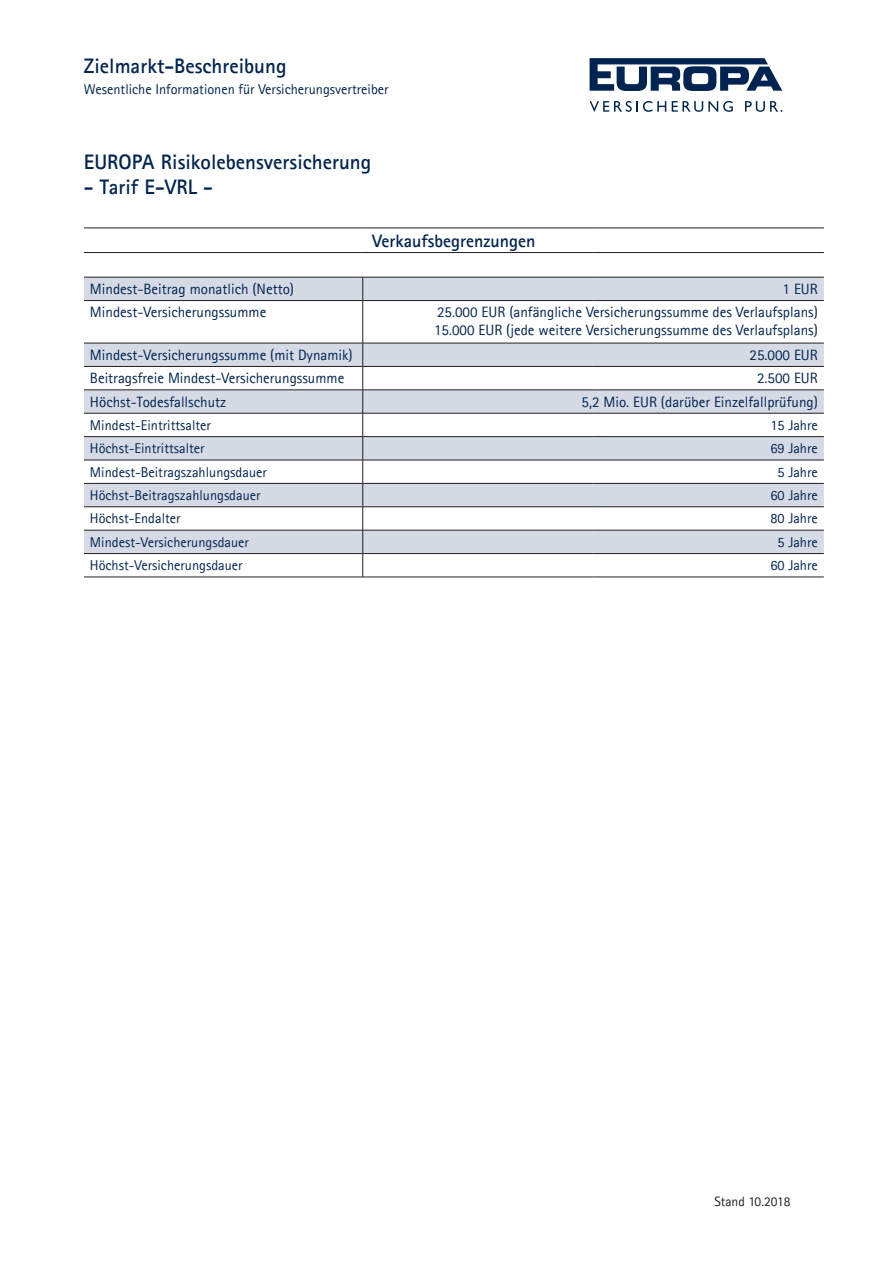
<style>
.page{position:relative;width:893px;height:1263px;background:#fff}
.page>*{position:absolute;margin:0;border:0;box-sizing:border-box;transform-origin:0 0}
.t1{font:700 21px "Agfa Rotis Sans Serif";color:#002451}
.t2{font:700 18px "Agfa Rotis Sans Serif";color:#002451}
.t3{font:15px/18px "Agfa Rotis Sans Serif";color:#002451}
.t4{font:14.25px "Agfa Rotis Sans Serif";color:#002451}
.t5{font:13.5px "Agfa Rotis Sans Serif";color:#231f20}
</style>
<div class="page">
<div style="left:84px;top:278px;width:740px;height:22px;background:#d5dae5"></div>
<svg style="left:84px;top:301px;width:740px;height:42px"></svg>
<hr style="left:84px;top:252px;width:279px;height:1px;background:#231f20">
<hr style="left:363px;top:252px;width:230px;height:1px;background:#231f20">
<hr style="left:593px;top:252px;width:231px;height:1px;background:#231f20">
<hr style="left:84px;top:577px;width:279px;height:1px;background:#231f20">
<hr style="left:363px;top:577px;width:230px;height:1px;background:#231f20">
<hr style="left:593px;top:577px;width:231px;height:1px;background:#231f20">
<hr style="left:84px;top:277px;width:279px;height:1px;background:#231f20">
<hr style="left:363px;top:277px;width:230px;height:1px;background:#231f20">
<svg style="left:362px;top:277px;width:1px;height:23px"></svg>
<hr style="left:593px;top:277px;width:231px;height:1px;background:#231f20">
<hr style="left:84px;top:300px;width:279px;height:1px;background:#231f20">
<hr style="left:362px;top:301px;width:1px;height:42px;background:#231f20">
<hr style="left:84px;top:228px;width:279px;height:1px;background:#231f20">
<hr style="left:363px;top:228px;width:230px;height:1px;background:#231f20">
<hr style="left:593px;top:228px;width:231px;height:1px;background:#231f20">
<hr style="left:363px;top:300px;width:230px;height:1px;background:#231f20">
<hr style="left:593px;top:300px;width:231px;height:1px;background:#231f20">
<svg style="left:84px;top:343px;width:740px;height:234px"></svg>
<svg style="left:590px;top:58px;width:192px;height:33px"></svg>
<svg style="left:590px;top:101px;width:76px;height:11px"></svg>
<svg style="left:672px;top:101px;width:61px;height:11px"></svg>
<svg style="left:745px;top:101px;width:37px;height:11px"></svg>
<h1 class="t1" style="left:84px;top:52px;width:204px">Zielmarkt-Beschreibung</h1>
<p class="t4" style="left:84px;top:81px;width:306px">Wesentliche Informationen für Versicherungsvertreiber</p>
<h1 class="t1" style="left:84px;top:148px;width:289px">EUROPA Risikolebensversicherung</h1>
<h1 class="t1" style="left:84px;top:174px;width:131px">- Tarif E-VRL -</h1>
<p class="t2" style="left:372px;top:229px;width:165px">Verkaufsbegrenzungen</p>
<p class="t3" style="left:90px;top:280px;width:206px">Mindest-Beitrag monatlich (Netto)</p>
<p class="t3" style="left:783px;top:280px;width:37px">1 EUR</p>
<p class="t3" style="left:90px;top:303px;width:178px">Mindest-Versicherungssumme</p>
<p class="t3" style="left:434px;top:303px;width:385px">25.000 EUR (anfängliche Versicherungssumme des Verlaufsplans)<br>15.000 EUR (jede weitere Versicherungssumme des Verlaufsplans)</p>
<p class="t3" style="left:90px;top:346px;width:264px">Mindest-Versicherungssumme (mit Dynamik)</p>
<p class="t3" style="left:749px;top:346px;width:70px">25.000 EUR</p>
<p class="t3" style="left:90px;top:369px;width:256px">Beitragsfreie Mindest-Versicherungssumme</p>
<p class="t3" style="left:757px;top:369px;width:62px">2.500 EUR</p>
<p class="t3" style="left:90px;top:392px;width:138px">Höchst-Todesfallschutz</p>
<p class="t3" style="left:581px;top:392px;width:238px">5,2 Mio. EUR (darüber Einzelfallprüfung)</p>
<p class="t4" style="left:90px;top:416px;width:123px">Mindest-Eintrittsalter</p>
<p class="t4" style="left:770px;top:416px;width:49px">15 Jahre</p>
<p class="t4" style="left:90px;top:440px;width:116px">Höchst-Eintrittsalter</p>
<p class="t4" style="left:770px;top:440px;width:49px">69 Jahre</p>
<p class="t4" style="left:90px;top:463px;width:178px">Mindest-Beitragszahlungsdauer</p>
<p class="t4" style="left:777px;top:463px;width:42px">5 Jahre</p>
<p class="t4" style="left:90px;top:487px;width:172px">Höchst-Beitragszahlungsdauer</p>
<p class="t4" style="left:770px;top:487px;width:49px">60 Jahre</p>
<p class="t4" style="left:90px;top:510px;width:92px">Höchst-Endalter</p>
<p class="t4" style="left:770px;top:510px;width:49px">80 Jahre</p>
<p class="t4" style="left:90px;top:533px;width:161px">Mindest-Versicherungsdauer</p>
<p class="t4" style="left:777px;top:533px;width:42px">5 Jahre</p>
<p class="t4" style="left:90px;top:557px;width:154px">Höchst-Versicherungsdauer</p>
<p class="t4" style="left:770px;top:557px;width:49px">60 Jahre</p>
<p class="t5" style="left:714px;top:1194px;width:78px">Stand 10.2018</p>
</div>
